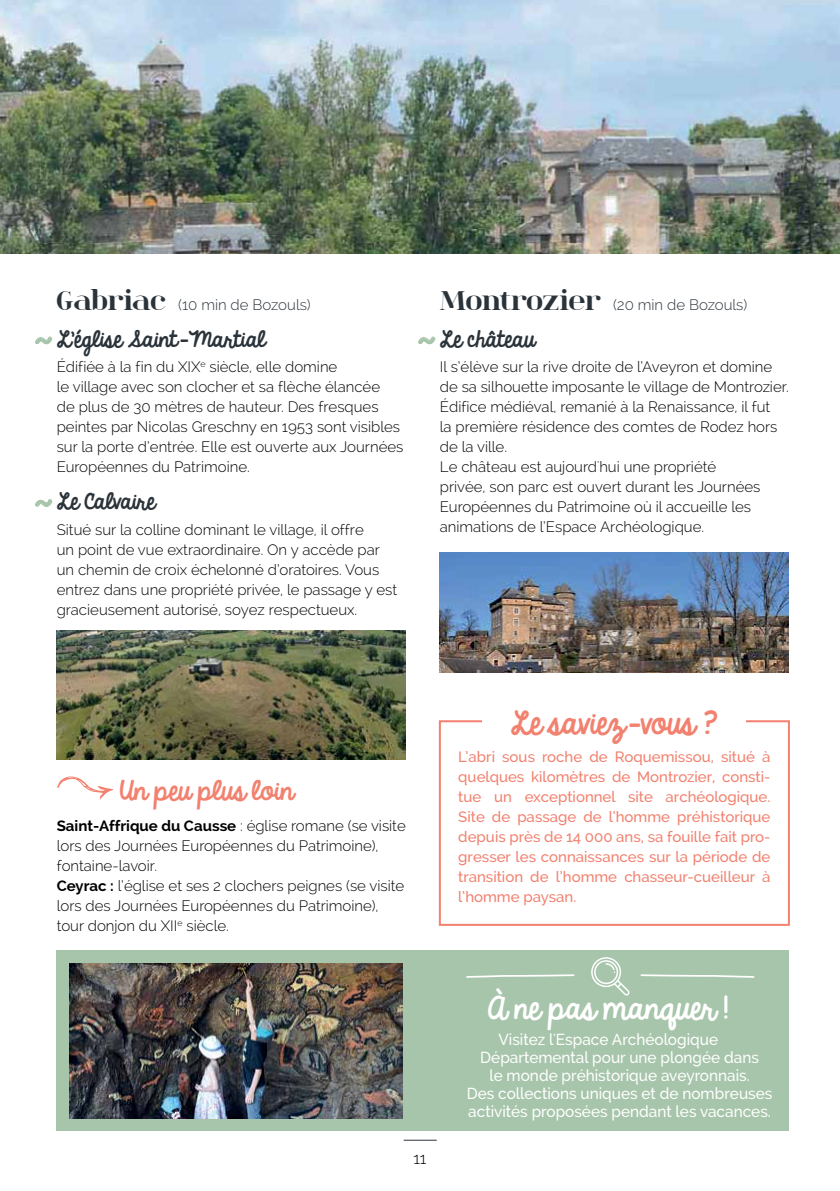
<style>
.page{position:relative;width:840px;height:1191px;background:#fff}
.page>*{position:absolute;margin:0;border:0;box-sizing:border-box;transform-origin:0 0}
.t1{font:28px "KG Always A Good Time BURLAT";color:#f2816f}
.t2{font:28px "KG Always A Good Time BURLAT";color:#fff}
.t3{font:24px "KG Always A Good Time BURLAT";color:#f2816f}
.t4{font:20px "KG Always A Good Time BURLAT";color:#2b333a}
.t5{font:500 16px "Raleway";color:#fff;scale:.96 1}
.t6{font:300 16px "Raleway";color:#000}
.t7{font:300 15px/20px "Raleway";color:#000}
.t8{font:500 15px/20px "Raleway";color:#f2816f;text-align:justify}
.t9{font:300 15px "Raleway";color:#2b333a}
.s1{font-family:"spinwerad";font-weight:700;font-size:28px}
.s2{font-size:36px;color:#a7c5ab}
.s3{font-weight:700}
</style>
<div class="page">
<hr style="left:403px;top:1139px;width:33px;height:1px;background:#2b333a">
<svg style="left:57px;top:776px;width:56px;height:24px"></svg>
<img style="left:0;top:0;width:839px;height:253px">
<img style="left:57px;top:630px;width:348px;height:130px">
<img style="left:439px;top:552px;width:349px;height:120px">
<div style="left:438px;top:720px;width:351px;height:206px;border:2px solid #f2816f"></div>
<div style="left:482px;top:702px;width:263px;height:32px;background:#fff"></div>
<div style="left:57px;top:950px;width:731px;height:181px;background:#a7c5ab"></div>
<svg style="left:466px;top:974px;width:109px;height:4px"></svg>
<svg style="left:640px;top:974px;width:115px;height:4px"></svg>
<svg style="left:591px;top:957px;width:38px;height:38px"></svg>
<img style="left:69px;top:963px;width:334px;height:156px">
<p class="t9" style="left:57px;top:295px;width:255px"><span class="s1">Gabriac</span> (10 min de Bozouls)</p>
<h3 class="t4" style="left:34px;top:324px;width:233px"><span class="s2">~</span> L’église Saint-Martial</h3>
<p class="t7" style="left:57px;top:357px;width:348px">Édifiée à la fin du XIX<sup>e</sup> siècle, elle domine<br>le village avec son clocher et sa flèche élancée<br>de plus de 30 mètres de hauteur. Des fresques peintes par Nicolas Greschny en 1953 sont visibles sur la porte d’entrée. Elle est ouverte aux Journées Européennes du Patrimoine.</p>
<h3 class="t4" style="left:34px;top:486px;width:123px"><span class="s2">~</span> Le Calvaire</h3>
<p class="t7" style="left:57px;top:519px;width:341px">Situé sur la colline dominant le village, il offre<br>un point de vue extraordinaire. On y accède par un chemin de croix échelonné d’oratoires. Vous entrez dans une propriété privée, le passage y est gracieusement autorisé, soyez respectueux.</p>
<p class="t9" style="left:439px;top:295px;width:309px"><span class="s1">Montrozier</span> (20 min de Bozouls)</p>
<h3 class="t4" style="left:417px;top:324px;width:119px"><span class="s2">~</span> Le château</h3>
<p class="t7" style="left:439px;top:357px;width:350px">Il s’élève sur la rive droite de l’Aveyron et domine de sa silhouette imposante le village de Montrozier.<br>Édifice médiéval, remanié à la Renaissance, il fut<br>la première résidence des comtes de Rodez hors de la ville.<br>Le château est aujourd'hui une propriété<br>privée, son parc est ouvert durant les Journées Européennes du Patrimoine où il accueille les animations de l’Espace Archéologique.</p>
<h2 class="t3" style="left:120px;top:772px;width:175px">Un peu plus loin</h2>
<p class="t7" style="left:57px;top:816px;width:350px"><span class="s3">Saint-Affrique du Causse</span> : église romane (se visite lors des Journées Européennes du Patrimoine), fontaine-lavoir.<br><span class="s3">Ceyrac :</span> l’église et ses 2 clochers peignes (se visite lors des Journées Européennes du Patrimoine), tour donjon du XII<sup>e</sup> siècle.</p>
<p class="t6" style="left:413px;top:1149px;width:15px">11</p>
<h1 class="t1" style="left:510px;top:702px;width:208px">Le saviez-vous ?</h1>
<p class="t8" style="left:458px;top:746px;width:313px">L’abri sous roche de Roquemissou, situé à quelques kilomètres de Montrozier, consti&shy;tue un exceptionnel site archéologique.<br>Site de passage de l’homme préhistorique depuis près de 14 000 ans, sa fouille fait pro&shy;gresser les connaissances sur la période de transition de l’homme chasseur-cueilleur à l’homme paysan.</p>
<h1 class="t2" style="left:487px;top:986px;width:242px">À ne pas manquer !</h1>
<p class="t5" style="left:498px;top:1030px;width:230px">Visitez l'Espace Archéologique</p>
<p class="t5" style="left:480px;top:1048px;width:292px">Départemental pour une plongée dans</p>
<p class="t5" style="left:489px;top:1066px;width:273px">le monde préhistorique aveyronnais.</p>
<p class="t5" style="left:466px;top:1084px;width:320px">Des collections uniques et de nombreuses</p>
<p class="t5" style="left:468px;top:1102px;width:316px">activités proposées pendant les vacances.</p>
</div>
